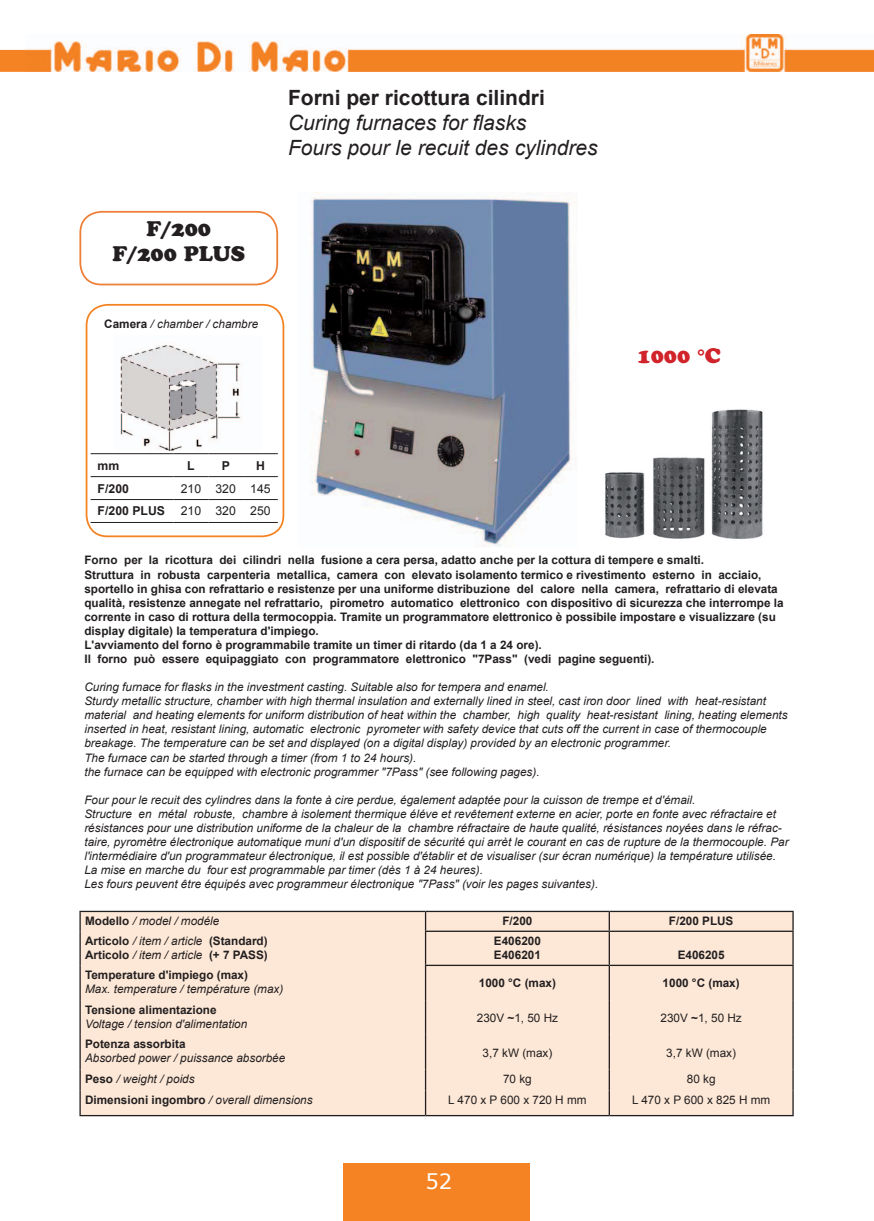
<style>
.page{position:relative;width:874px;height:1221px;background:#fff}
.page>*{position:absolute;margin:0;border:0;box-sizing:border-box;transform-origin:0 0}
.t1{font:italic 21px/25.2px "Arial";color:#231f20}
.t2{font:700 21px "Arial";color:#231f20}
.t3{font:21px/25.2px "Cooper Black Std";color:#231f20;text-align:center}
.t4{font:21px "Cooper Black Std";color:#d1232a}
.t5{font:21px "Verdana";color:#fff}
.t6{font:700 12.25px "Arial";color:#231f20}
.t7{font:12.25px "Arial";color:#231f20}
.t8{font:italic 11.72px/14px "Arial";color:#231f20}
.t9{font:700 11.72px/14px "Arial";color:#231f20}
.t10{font:11.72px "Arial";color:#231f20}
.s1{font-weight:700;font-style:normal}
.s2{font-weight:400;font-style:italic}
.s3{font-weight:700}
</style>
<div class="page">
<div style="left:343px;top:1163px;width:187px;height:57px;background:#f58323"></div>
<img style="left:0;top:35px;width:872px;height:37px">
<div style="left:81px;top:912px;width:711px;height:202px;background:#fde8d7"></div>
<hr style="left:608px;top:965px;width:1px;height:35px;background:#231f20">
<hr style="left:792px;top:965px;width:1px;height:35px;background:#231f20">
<hr style="left:608px;top:1000px;width:1px;height:34px;background:#231f20">
<hr style="left:792px;top:1000px;width:1px;height:34px;background:#231f20">
<hr style="left:608px;top:931px;width:1px;height:33px;background:#231f20">
<hr style="left:792px;top:931px;width:1px;height:33px;background:#231f20">
<hr style="left:424px;top:964px;width:185px;height:1px;background:#231f20">
<hr style="left:609px;top:964px;width:184px;height:1px;background:#231f20">
<hr style="left:425px;top:910px;width:184px;height:2px;background:#231f20">
<hr style="left:609px;top:910px;width:184px;height:2px;background:#231f20">
<svg style="left:608px;top:912px;width:1px;height:18px"></svg>
<svg style="left:792px;top:912px;width:1px;height:18px"></svg>
<hr style="left:424px;top:930px;width:185px;height:1px;background:#231f20">
<hr style="left:609px;top:930px;width:184px;height:1px;background:#231f20">
<hr style="left:79px;top:910px;width:346px;height:2px;background:#231f20">
<svg style="left:79px;top:912px;width:2px;height:19px"></svg>
<svg style="left:424px;top:912px;width:2px;height:18px"></svg>
<hr style="left:79px;top:931px;width:2px;height:34px;background:#231f20">
<hr style="left:424px;top:931px;width:2px;height:33px;background:#231f20">
<hr style="left:79px;top:965px;width:2px;height:35px;background:#231f20">
<hr style="left:424px;top:965px;width:2px;height:35px;background:#231f20">
<hr style="left:79px;top:1000px;width:2px;height:34px;background:#231f20">
<hr style="left:79px;top:1034px;width:2px;height:35px;background:#231f20">
<hr style="left:79px;top:1069px;width:2px;height:21px;background:#231f20">
<hr style="left:424px;top:1000px;width:2px;height:34px;background:#231f20">
<hr style="left:79px;top:1090px;width:2px;height:24px;background:#231f20">
<hr style="left:79px;top:1114px;width:346px;height:2px;background:#231f20">
<hr style="left:424px;top:1034px;width:2px;height:35px;background:#231f20">
<hr style="left:608px;top:1034px;width:1px;height:35px;background:#231f20">
<hr style="left:792px;top:1034px;width:1px;height:35px;background:#231f20">
<hr style="left:424px;top:1069px;width:2px;height:21px;background:#231f20">
<hr style="left:424px;top:1090px;width:2px;height:24px;background:#231f20">
<svg style="left:608px;top:1069px;width:1px;height:45px"></svg>
<svg style="left:792px;top:1069px;width:1px;height:45px"></svg>
<hr style="left:425px;top:1114px;width:184px;height:2px;background:#231f20">
<hr style="left:609px;top:1114px;width:184px;height:2px;background:#231f20">
<div style="left:79px;top:211px;width:199px;height:74px;border:2px solid #ee7e35;border-radius:21px"></div>
<img style="left:311px;top:192px;width:266px;height:355px">
<img style="left:605px;top:409px;width:158px;height:130px">
<div style="left:86px;top:304px;width:198px;height:233px;border:2px solid #f58220;border-radius:21px"></div>
<hr style="left:91px;top:453px;width:82px;height:1px;background:#231f20">
<hr style="left:173px;top:453px;width:35px;height:1px;background:#231f20">
<hr style="left:208px;top:453px;width:35px;height:1px;background:#231f20">
<hr style="left:243px;top:453px;width:35px;height:1px;background:#231f20">
<hr style="left:91px;top:476px;width:82px;height:1px;background:#231f20">
<hr style="left:173px;top:476px;width:35px;height:1px;background:#231f20">
<hr style="left:208px;top:476px;width:35px;height:1px;background:#231f20">
<hr style="left:243px;top:476px;width:35px;height:1px;background:#231f20">
<hr style="left:91px;top:499px;width:82px;height:1px;background:#231f20">
<hr style="left:173px;top:499px;width:35px;height:1px;background:#231f20">
<hr style="left:208px;top:499px;width:35px;height:1px;background:#231f20">
<hr style="left:243px;top:499px;width:35px;height:1px;background:#231f20">
<hr style="left:91px;top:522px;width:82px;height:1px;background:#231f20">
<hr style="left:173px;top:522px;width:35px;height:1px;background:#231f20">
<hr style="left:208px;top:522px;width:35px;height:1px;background:#231f20">
<hr style="left:243px;top:522px;width:35px;height:1px;background:#231f20">
<img style="left:120px;top:344px;width:122px;height:107px">
<h1 class="t3" style="left:112px;top:216px;width:134px">F/200<br>F/200 PLUS</h1>
<p class="t8" style="left:104px;top:317px;width:155px"><span class="s1">Camera</span> / chamber / chambre</p>
<h1 class="t2" style="left:288px;top:83px;width:258px">Forni per ricottura cilindri</h1>
<h1 class="t1" style="left:288px;top:110px;width:311px">Curing furnaces for flasks<br>Fours pour le recuit des cylindres</h1>
<p class="t6" style="left:98px;top:457px;width:23px">mm</p>
<p class="t6" style="left:187px;top:457px;width:9px">L</p>
<p class="t6" style="left:221px;top:457px;width:10px">P</p>
<p class="t6" style="left:256px;top:457px;width:10px">H</p>
<p class="t6" style="left:98px;top:480px;width:33px">F/200</p>
<p class="t7" style="left:181px;top:480px;width:91px">210 320 145</p>
<p class="t6" style="left:98px;top:503px;width:69px">F/200 PLUS</p>
<p class="t7" style="left:181px;top:503px;width:91px">210 320 250</p>
<h1 class="t4" style="left:637px;top:342px;width:85px">1000 °C</h1>
<p class="t9" style="left:84px;top:553px;width:700px">Forno per la ricottura dei cilindri nella fusione a cera persa, adatto anche per la cottura di tempere e smalti.<br>Struttura in robusta carpenteria metallica, camera con elevato isolamento termico e rivestimento esterno in acciaio, sportello in ghisa con refrattario e resistenze per una uniforme distribuzione del calore nella camera, refrattario di elevata qualità, resistenze annegate nel refrattario, pirometro automatico elettronico con dispositivo di sicurezza che interrompe la corrente in caso di rottura della termocoppia. Tramite un programmatore elettronico è possibile impostare e visualizzare (su display digitale) la temperatura d'impiego.<br>L'avviamento del forno è programmabile tramite un timer di ritardo (da 1 a 24 ore).<br>Il forno può essere equipaggiato con programmatore elettronico "7Pass" (vedi pagine seguenti).</p>
<p class="t8" style="left:84px;top:680px;width:704px">Curing furnace for flasks in the investment casting. Suitable also for tempera and enamel.<br>Sturdy metallic structure, chamber with high thermal insulation and externally lined in steel, cast iron door lined with heat-resistant material and heating elements for uniform distribution of heat within the chamber, high quality heat-resistant lining, heating elements inserted in heat, resistant lining, automatic electronic pyrometer with safety device that cuts off the current in case of thermocouple breakage. The temperature can be set and displayed (on a digital display) provided by an electronic programmer.<br>The furnace can be started through a timer (from 1 to 24 hours).<br>the furnace can be equipped with electronic programmer "7Pass" (see following pages).</p>
<p class="t8" style="left:84px;top:792px;width:705px">Four pour le recuit des cylindres dans la fonte à cire perdue, également adaptée pour la cuisson de trempe et d'émail.<br>Structure en métal robuste, chambre à isolement thermique éléve et revêtement externe en acier, porte en fonte avec réfractaire et résistances pour une distribution uniforme de la chaleur de la chambre réfractaire de haute qualité, résistances noyées dans le réfrac&shy;taire, pyromètre électronique automatique muni d'un dispositif de sécurité qui arrèt le courant en cas de rupture de la thermocouple. Par l'intermédiaire d'un programmateur électronique, il est possible d'établir et de visualiser (sur écran numérique) la température utilisée.<br>La mise en marche du four est programmable par timer (dès 1 à 24 heures).<br>Les fours peuvent être équipés avec programmeur électronique "7Pass" (voir les pages suivantes).</p>
<p class="t8" style="left:85px;top:913px;width:136px"><span class="s1">Modello</span> / model / modéle</p>
<p class="t9" style="left:502px;top:914px;width:31px">F/200</p>
<p class="t9" style="left:668px;top:914px;width:66px">F/200 PLUS</p>
<p class="t9" style="left:85px;top:934px;width:184px">Articolo <span class="s2">/ item / article</span> (Standard)<br>Articolo <span class="s2">/ item / article</span> (+ 7 PASS)</p>
<p class="t9" style="left:493px;top:934px;width:48px">E406200<br>E406201</p>
<p class="t9" style="left:677px;top:948px;width:48px">E406205</p>
<p class="t9" style="left:85px;top:968px;width:164px">Temperature d'impiego (max)</p>
<p class="t8" style="left:85px;top:981px;width:200px">Max. temperature / température (max)</p>
<p class="t9" style="left:85px;top:1002px;width:133px">Tensione alimentazione</p>
<p class="t8" style="left:85px;top:1016px;width:164px">Voltage / tension d'alimentation</p>
<p class="t9" style="left:85px;top:1037px;width:102px">Potenza assorbita</p>
<p class="t8" style="left:85px;top:1051px;width:202px">Absorbed power / puissance absorbée</p>
<p class="t9" style="left:478px;top:976px;width:79px">1000 °C (max)</p>
<p class="t9" style="left:662px;top:976px;width:79px">1000 °C (max)</p>
<p class="t10" style="left:476px;top:1009px;width:83px">230V <span class="s3">~</span>1, 50 Hz</p>
<p class="t10" style="left:660px;top:1009px;width:83px">230V <span class="s3">~</span>1, 50 Hz</p>
<p class="t10" style="left:482px;top:1044px;width:71px">3,7 kW (max)</p>
<p class="t10" style="left:666px;top:1044px;width:71px">3,7 kW (max)</p>
<p class="t8" style="left:85px;top:1072px;width:111px"><span class="s1">Peso</span> / weight / poids</p>
<p class="t10" style="left:503px;top:1071px;width:30px">70 kg</p>
<p class="t10" style="left:686px;top:1071px;width:30px">80 kg</p>
<p class="t9" style="left:85px;top:1093px;width:229px">Dimensioni ingombro <span class="s2">/ overall dimensions</span></p>
<p class="t10" style="left:448px;top:1092px;width:140px">L 470 x P 600 x 720 H mm</p>
<p class="t10" style="left:631px;top:1092px;width:140px">L 470 x P 600 x 825 H mm</p>
<h1 class="t5" style="left:425px;top:1166px;width:28px">52</h1>
</div>
